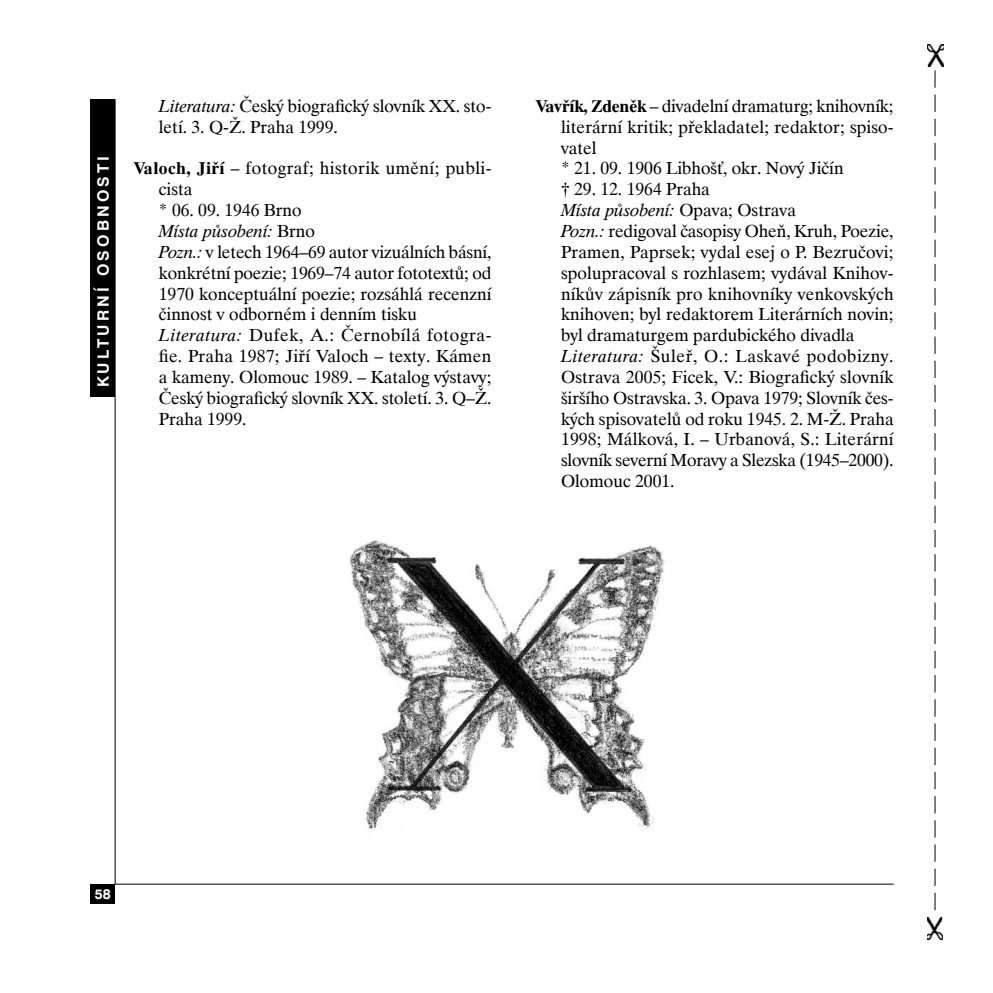
<style>
.page{position:relative;width:993px;height:993px;background:#fff}
.page>*{position:absolute;margin:0;border:0;box-sizing:border-box;transform-origin:0 0}
.t1{font:17.5px/20.8px "Dutch 801 AT";color:#000}
.t2{font:700 15.75px "Swiss 721 AT";letter-spacing:.2em;color:#fff}
.t3{font:700 14px "Swiss 721 AT";color:#fff}
.s1{font-style:italic}
.s2{font-weight:700}
</style>
<div class="page">
<hr style="left:114px;top:883px;width:779px;height:1px;background:#000">
<hr style="left:115px;top:99px;width:1px;height:784px;background:#000">
<div style="left:90px;top:99px;width:25px;height:298px;background:#000"></div>
<div style="left:90px;top:883px;width:25px;height:20px;background:#000"></div>
<svg style="left:934px;top:70px;width:1px;height:839px"></svg>
<img style="left:927px;top:45px;width:15px;height:22px">
<img style="left:927px;top:917px;width:15px;height:22px">
<img style="left:350px;top:540px;width:315px;height:290px">
<p class="t2" style="left:94px;top:387px;width:233px;rotate:-90deg">KULTURNÍ OSOBNOSTI</p>
<p class="t1" style="left:159px;top:95px;width:334px"><span class="s1">Literatura:</span> Český biografický slovník XX. sto&shy;letí. 3. Q-Ž. Praha 1999.</p>
<p class="t1" style="left:159px;top:160px;width:334px;text-indent:-25px"><span class="s2">Valoch, Jiří</span> – fotograf; historik umění; publi&shy;cista<br>* 06. 09. 1946 Brno<br><span class="s1">Místa působení:</span> Brno<br><span class="s1">Pozn.:</span> v letech 1964–69 autor vizuálních básní, konkrétní poezie; 1969–74 autor fototextů; od 1970 konceptuální poezie; rozsáhlá recenzní činnost v odborném i denním tisku <span class="s1">Literatura:</span> Dufek, A.: Černobílá fotogra&shy;fie. Praha 1987; Jiří Valoch – texty. Kámen a kameny. Olomouc 1989. – Katalog výstavy; Český biografický slovník XX. století. 3. Q–Ž.<br>Praha 1999.</p>
<p class="t1" style="left:561px;top:97px;width:334px;text-indent:-25px"><span class="s2">Vavřík, Zdeněk</span> – divadelní dramaturg; knihovník; literární kritik; překladatel; redaktor; spiso&shy;vatel<br>* 21. 09. 1906 Libhošť, okr. Nový Jičín<br>† 29. 12. 1964 Praha<br><span class="s1">Místa působení:</span> Opava; Ostrava<br><span class="s1">Pozn.:</span> redigoval časopisy Oheň, Kruh, Poezie, Pramen, Paprsek; vydal esej o P. Bezručovi; spolupracoval s rozhlasem; vydával Knihov&shy;níkův zápisník pro knihovníky venkovských knihoven; byl redaktorem Literárních novin; byl dramaturgem pardubického divadla <span class="s1">Literatura:</span> Šuleř, O.: Laskavé podobizny.<br>Ostrava 2005; Ficek, V.: Biografický slovník širšího Ostravska. 3. Opava 1979; Slovník čes&shy;kých spisovatelů od roku 1945. 2. M-Ž. Praha 1998; Málková, I. – Urbanová, S.: Literární slovník severní Moravy a Slezska (1945–2000).<br>Olomouc 2001.</p>
<p class="t3" style="left:95px;top:885px;width:17px">58</p>
</div>
